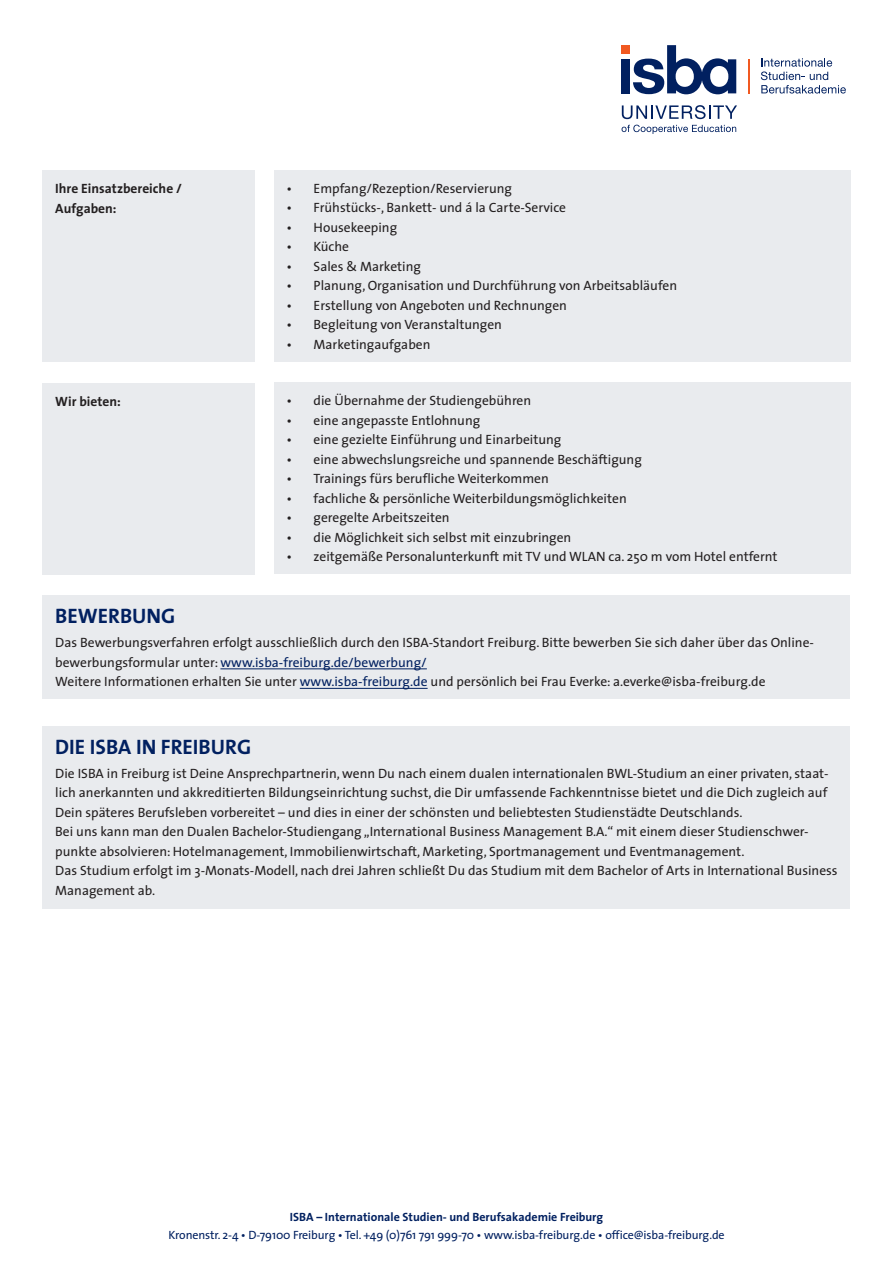
<style>
.page{position:relative;width:893px;height:1263px;background:#fff}
.page>*{position:absolute;margin:0;border:0;box-sizing:border-box;transform-origin:0 0}
.t1{font:700 21px "The Sans";color:#012060}
.t2{font:13.5px/19.5px "The Sans Plain";color:#231f20}
.t3{font:700 13.5px/19.5px "The Sans";color:#231f20}
.t4{font:12px "The Sans Plain";letter-spacing:-.01em;color:#012060}
.t5{font:700 12px "The Sans";color:#012060}
.s1{color:#012060}
</style>
<div class="page">
<hr style="left:748px;top:59px;width:2px;height:35px;background:#f15921">
<div style="left:622px;top:59px;width:8px;height:34px;background:#012060"></div>
<div style="left:621px;top:45px;width:9px;height:9px;background:#f15921"></div>
<svg style="left:633px;top:45px;width:103px;height:49px"></svg>
<svg style="left:761px;top:58px;width:85px;height:36px"></svg>
<svg style="left:622px;top:105px;width:115px;height:14px"></svg>
<svg style="left:622px;top:125px;width:114px;height:9px"></svg>
<div style="left:43px;top:595px;width:807px;height:104px;background:#e9ebee"></div>
<hr style="left:220px;top:669px;width:207px;height:1px;background:#012060">
<hr style="left:300px;top:688px;width:128px;height:1px;background:#012060">
<div style="left:43px;top:726px;width:807px;height:182px;background:#e9ebee"></div>
<div style="left:43px;top:171px;width:212px;height:191px;background:#e9ebee"></div>
<div style="left:274px;top:170px;width:576px;height:191px;background:#e9ebee"></div>
<div style="left:43px;top:383px;width:212px;height:192px;background:#e9ebee"></div>
<div style="left:274px;top:383px;width:576px;height:191px;background:#e9ebee"></div>
<p class="t3" style="left:55px;top:180px;width:128px">Ihre Einsatzbereiche /<br>Aufgaben:</p>
<p class="t2" style="left:287px;top:179px;width:227px">• Empfang/Rezeption/Reservierung</p>
<p class="t2" style="left:287px;top:198px;width:281px">• Frühstücks-, Bankett- und á la Carte-Service</p>
<p class="t2" style="left:287px;top:218px;width:112px">• Housekeeping</p>
<p class="t2" style="left:287px;top:237px;width:64px">• Küche</p>
<p class="t2" style="left:287px;top:257px;width:136px">• Sales &amp; Marketing</p>
<p class="t2" style="left:287px;top:276px;width:392px">• Planung, Organisation und Durchführung von Arbeitsabläufen</p>
<p class="t2" style="left:287px;top:296px;width:282px">• Erstellung von Angeboten und Rechnungen</p>
<p class="t2" style="left:287px;top:315px;width:217px">• Begleitung von Veranstaltungen</p>
<p class="t2" style="left:287px;top:335px;width:145px">• Marketingaufgaben</p>
<p class="t3" style="left:55px;top:393px;width:67px">Wir bieten:</p>
<p class="t2" style="left:287px;top:392px;width:246px">• die Übernahme der Studiengebühren</p>
<p class="t2" style="left:287px;top:411px;width:195px">• eine angepasste Entlohnung</p>
<p class="t2" style="left:287px;top:431px;width:276px">• eine gezielte Einführung und Einarbeitung</p>
<p class="t2" style="left:287px;top:450px;width:357px">• eine abwechslungsreiche und spannende Beschäftigung</p>
<p class="t2" style="left:287px;top:470px;width:264px">• Trainings fürs berufliche Weiterkommen</p>
<p class="t2" style="left:287px;top:489px;width:342px">• fachliche &amp; persönliche Weiterbildungsmöglichkeiten</p>
<p class="t2" style="left:287px;top:509px;width:165px">• geregelte Arbeitszeiten</p>
<p class="t2" style="left:287px;top:528px;width:286px">• die Möglichkeit sich selbst mit einzubringen</p>
<p class="t2" style="left:287px;top:548px;width:492px">• zeitgemäße Personalunterkunft mit TV und WLAN ca. 250 m vom Hotel entfernt</p>
<h1 class="t1" style="left:55px;top:607px;width:122px">BEWERBUNG</h1>
<p class="t2" style="left:55px;top:633px;width:760px">Das Bewerbungsverfahren erfolgt ausschließlich durch den ISBA-Standort Freiburg. Bitte bewerben Sie sich daher über das Online&shy;bewerbungsformular unter: <span class="s1">www.isba-freiburg.de/bewerbung/<br></span>Weitere Informationen erhalten Sie unter <span class="s1">www.isba-freiburg.de</span> und persönlich bei Frau Everke: a.everke@isba-freiburg.de</p>
<h1 class="t1" style="left:55px;top:738px;width:197px">DIE ISBA IN FREIBURG</h1>
<p class="t2" style="left:55px;top:764px;width:784px">Die ISBA in Freiburg ist Deine Ansprechpartnerin, wenn Du nach einem dualen internationalen BWL-Studium an einer privaten, staat&shy;lich anerkannten und akkreditierten Bildungseinrichtung suchst, die Dir umfassende Fachkenntnisse bietet und die Dich zugleich auf Dein späteres Berufsleben vorbereitet – und dies in einer der schönsten und beliebtesten Studienstädte Deutschlands.<br>Bei uns kann man den Dualen Bachelor-Studiengang „International Business Management B.A.“ mit einem dieser Studienschwer&shy;punkte absolvieren: Hotelmanagement, Immobilienwirtschaft, Marketing, Sportmanagement und Eventmanagement.<br>Das Studium erfolgt im 3-Monats-Modell, nach drei Jahren schließt Du das Studium mit dem Bachelor of Arts in International Business Management ab.</p>
<p class="t5" style="left:290px;top:1211px;width:315px">ISBA – Internationale Studien- und Berufsakademie Freiburg</p>
<p class="t4" style="left:168px;top:1228px;width:558px">Kronenstr. 2-4 • D-79100 Freiburg • Tel. +49 (0)761 791 999-70 • www.isba-freiburg.de • office@isba-freiburg.de</p>
</div>
